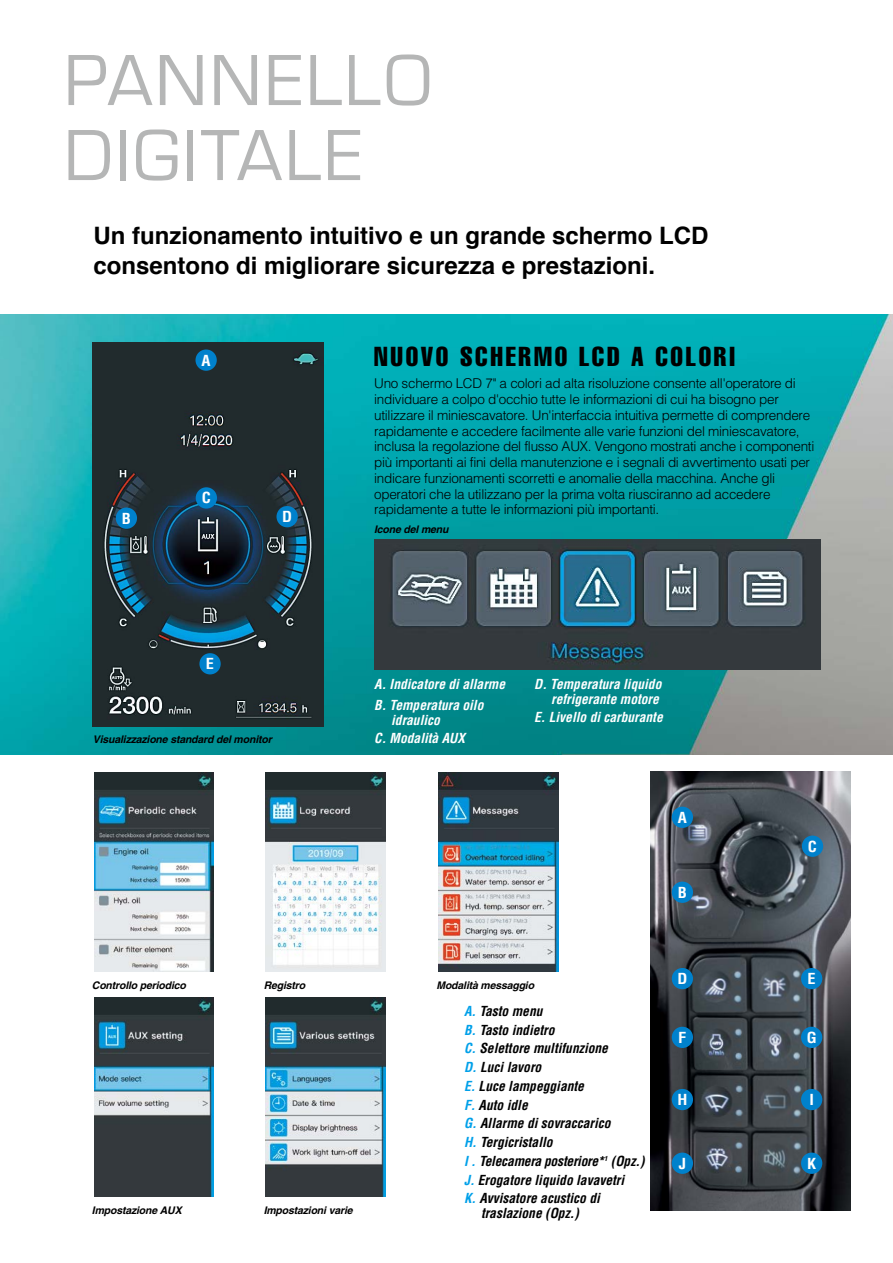
<style>
.page{position:relative;width:893px;height:1263px;background:#fff}
.page>*{position:absolute;margin:0;border:0;box-sizing:border-box;transform-origin:0 0}
.t1{font:75px/75px "Eurostile";letter-spacing:.03em;color:#b5b6b6}
.t2{font:extra-condensed 27px "Helvetica";letter-spacing:.1em;color:#000}
.t3{font:700 24px/30px "Helvetica";color:#000}
.t4{font:700 condensed 14.85px "Helvetica";color:#fff;scale:1.1 1}
.t5{font:300 13.5px/15.8px "Helvetica";letter-spacing:-.02em;color:#000}
.t6{font:italic 700 condensed 13.5px/18.8px "Helvetica";color:#000}
.t7{font:italic 700 condensed 13.5px/21px "Helvetica";color:#fff}
.t8{font:italic 700 10.5px "Helvetica";letter-spacing:-.015em;color:#000}
.s1{color:#00a0e9}
</style>
<div class="page">
<img style="left:0;top:315px;width:893px;height:439px">
<img style="left:374px;top:539px;width:446px;height:130px">
<img style="left:94px;top:772px;width:120px;height:200px">
<img style="left:94px;top:998px;width:120px;height:199px">
<img style="left:266px;top:772px;width:119px;height:200px">
<img style="left:266px;top:998px;width:119px;height:199px">
<img style="left:439px;top:772px;width:119px;height:200px">
<img style="left:651px;top:771px;width:199px;height:439px">
<img style="left:93px;top:342px;width:230px;height:385px">
<div style="left:195px;top:349px;width:22px;height:22px;background:#0081cc;border-radius:50%"></div>
<div style="left:116px;top:507px;width:21px;height:22px;background:#0081cc;border-radius:50%"></div>
<div style="left:196px;top:487px;width:21px;height:22px;background:#0081cc;border-radius:50%"></div>
<div style="left:199px;top:653px;width:22px;height:21px;background:#0081cc;border-radius:50%"></div>
<div style="left:276px;top:506px;width:22px;height:21px;background:#0081cc;border-radius:50%"></div>
<div style="left:672px;top:807px;width:21px;height:21px;background:#0081cc;border-radius:50%"></div>
<div style="left:672px;top:881px;width:21px;height:22px;background:#0081cc;border-radius:50%"></div>
<div style="left:672px;top:968px;width:21px;height:21px;background:#0081cc;border-radius:50%"></div>
<div style="left:801px;top:968px;width:21px;height:21px;background:#0081cc;border-radius:50%"></div>
<div style="left:672px;top:1027px;width:21px;height:21px;background:#0081cc;border-radius:50%"></div>
<div style="left:801px;top:1027px;width:21px;height:21px;background:#0081cc;border-radius:50%"></div>
<div style="left:672px;top:1089px;width:21px;height:21px;background:#0081cc;border-radius:50%"></div>
<div style="left:801px;top:1089px;width:21px;height:21px;background:#0081cc;border-radius:50%"></div>
<div style="left:672px;top:1152px;width:21px;height:22px;background:#0081cc;border-radius:50%"></div>
<div style="left:801px;top:1152px;width:21px;height:22px;background:#0081cc;border-radius:50%"></div>
<div style="left:802px;top:835px;width:21px;height:22px;background:#0081cc;border-radius:50%"></div>
<h1 class="t1" style="left:64px;top:39px;width:370px">PANNELLO<br>DIGITALE</h1>
<h3 class="t3" style="left:94px;top:220px;width:616px">Un funzionamento intuitivo e un grande schermo LCD consentono di migliorare sicurezza e prestazioni.</h3>
<p class="t4" style="left:122px;top:509px;width:10px">B</p>
<p class="t4" style="left:202px;top:351px;width:10px">A</p>
<p class="t4" style="left:202px;top:489px;width:10px">C</p>
<p class="t4" style="left:282px;top:507px;width:11px">D</p>
<h2 class="t2" style="left:374px;top:339px;width:362px">NUOVO SCHERMO LCD A COLORI</h2>
<p class="t5" style="left:374px;top:375px;width:442px">Uno schermo LCD 7" a colori ad alta risoluzione consente all'operatore di individuare a colpo d'occhio tutte le informazioni di cui ha bisogno per utilizzare il miniescavatore. Un'interfaccia intuitiva permette di comprendere rapidamente e accedere facilmente alle varie funzioni del miniescavatore, inclusa la regolazione del flusso AUX. Vengono mostrati anche i componenti più importanti ai fini della manutenzione e i segnali di avvertimento usati per indicare funzionamenti scorretti e anomalie della macchina. Anche gli operatori che la utilizzano per la prima volta riusciranno ad accedere rapidamente a tutte le informazioni più importanti.</p>
<p class="t8" style="left:374px;top:523px;width:76px">Icone del menu</p>
<p class="t4" style="left:206px;top:654px;width:9px">E</p>
<p class="t8" style="left:93px;top:732px;width:180px">Visualizzazione standard del monitor</p>
<p class="t7" style="left:374px;top:674px;width:132px">A. Indicatore di allarme<br>B. Temperatura oilo</p>
<p class="t7" style="left:374px;top:711px;width:92px;line-height:18px;text-align:center">idraulico<br>C. Modalità AUX</p>
<p class="t7" style="left:534px;top:677px;width:129px;line-height:15px;text-align:right">D. Temperatura liquido refrigerante motore</p>
<p class="t7" style="left:534px;top:707px;width:130px">E. Livello di carburante</p>
<p class="t4" style="left:678px;top:808px;width:10px">A</p>
<p class="t4" style="left:678px;top:883px;width:10px">B</p>
<p class="t4" style="left:808px;top:837px;width:10px">C</p>
<p class="t8" style="left:92px;top:979px;width:96px">Controllo periodico</p>
<p class="t8" style="left:264px;top:979px;width:43px">Registro</p>
<p class="t8" style="left:92px;top:1204px;width:91px">Impostazione AUX</p>
<p class="t8" style="left:264px;top:1204px;width:90px">Impostazioni varie</p>
<p class="t8" style="left:436px;top:979px;width:99px">Modalità messaggio</p>
<p class="t6" style="left:464px;top:1001px;width:182px"><span class="s1">A.</span> Tasto menu<br><span class="s1">B.</span> Tasto indietro<br><span class="s1">C.</span> Selettore multifunzione<br><span class="s1">D.</span> Luci lavoro<br><span class="s1">E.</span> Luce lampeggiante<br><span class="s1">F.</span> Auto idle<br><span class="s1">G.</span> Allarme di sovraccarico<br><span class="s1">H.</span> Tergicristallo<br><span class="s1">I .</span> Telecamera posteriore*<sup>1</sup> (Opz.)<br><span class="s1">J.</span> Erogatore liquido lavavetri<br><span class="s1">K.</span> Avvisatore acustico di</p>
<p class="t6" style="left:481px;top:1204px;width:99px">traslazione (Opz.)</p>
<p class="t4" style="left:677px;top:969px;width:11px">D</p>
<p class="t4" style="left:808px;top:969px;width:9px">E</p>
<p class="t4" style="left:678px;top:1028px;width:9px">F</p>
<p class="t4" style="left:807px;top:1028px;width:11px">G</p>
<p class="t4" style="left:677px;top:1090px;width:11px">H</p>
<p class="t4" style="left:809px;top:1090px;width:6px">I</p>
<p class="t4" style="left:679px;top:1154px;width:8px">J</p>
<p class="t4" style="left:807px;top:1154px;width:10px">K</p>
</div>
